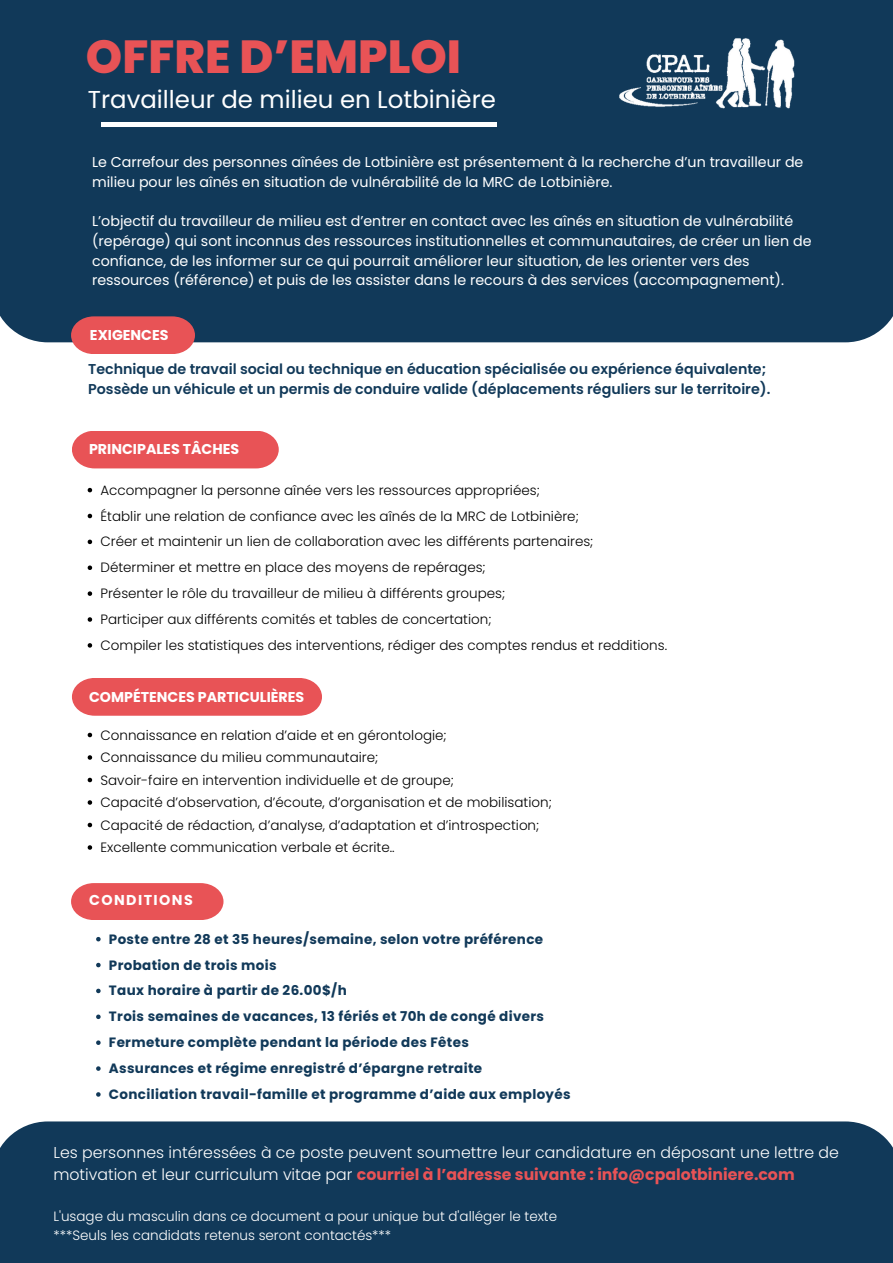
<style>
.page{position:relative;width:893px;height:1263px;background:#fff}
.page>*{position:absolute;margin:0;border:0;box-sizing:border-box;transform-origin:0 0}
.t1{font:800 46.35px "Poppins";color:#e85356}
.t2{font:24.45px "Poppins";color:#fff}
.t3{font:300 15.75px/21.9px "Poppins";color:#fff}
.t4{font:700 14.33px "Poppins";letter-spacing:.1em;color:#fff}
.t5{font:14.25px/19.6px "Poppins";color:#fff}
.t6{font:600 14.25px/19.6px "Poppins";color:#113959}
.t7{font:700 14.25px "Poppins";color:#fff}
.t8{font:300 13.5px "Poppins";color:#000}
.t9{font:700 13.5px "Poppins";letter-spacing:.025em;color:#113959}
.t10{font:300 13.5px "Poppins";color:#fff}
.s1{font-weight:700;color:#e85356}
</style>
<div class="page">
<div style="left:0;top:0;width:893px;height:342px;background:#113959"></div>
<div style="left:0;top:1121px;width:893px;height:142px;background:#113959"></div>
<svg style="left:71px;top:316px;width:124px;height:38px"></svg>
<svg style="left:71px;top:883px;width:152px;height:37px"></svg>
<img style="left:615px;top:36px;width:183px;height:73px">
<div style="left:72px;top:431px;width:207px;height:37px;background:#e85356"></div>
<hr style="left:101px;top:123px;width:395px;height:4px;background:#fff">
<svg style="left:96px;top:937px;width:5px;height:4px"></svg>
<svg style="left:96px;top:963px;width:5px;height:4px"></svg>
<svg style="left:96px;top:989px;width:5px;height:4px"></svg>
<svg style="left:96px;top:1014px;width:5px;height:5px"></svg>
<svg style="left:96px;top:1040px;width:5px;height:5px"></svg>
<svg style="left:96px;top:1066px;width:5px;height:5px"></svg>
<svg style="left:96px;top:1092px;width:5px;height:5px"></svg>
<svg style="left:88px;top:488px;width:4px;height:4px"></svg>
<svg style="left:88px;top:514px;width:4px;height:4px"></svg>
<svg style="left:88px;top:540px;width:4px;height:4px"></svg>
<svg style="left:88px;top:565px;width:4px;height:5px"></svg>
<svg style="left:88px;top:591px;width:4px;height:5px"></svg>
<svg style="left:88px;top:617px;width:4px;height:5px"></svg>
<svg style="left:88px;top:643px;width:4px;height:5px"></svg>
<div style="left:72px;top:678px;width:250px;height:38px;background:#e85356"></div>
<svg style="left:88px;top:733px;width:4px;height:4px"></svg>
<svg style="left:88px;top:755px;width:4px;height:5px"></svg>
<svg style="left:88px;top:778px;width:4px;height:4px"></svg>
<svg style="left:88px;top:800px;width:4px;height:5px"></svg>
<svg style="left:88px;top:823px;width:4px;height:4px"></svg>
<svg style="left:88px;top:845px;width:4px;height:5px"></svg>
<h2 class="t1" style="left:86px;top:24px;width:377px">OFFRE D’EMPLOI</h2>
<p class="t2" style="left:88px;top:82px;width:409px">Travailleur de milieu en Lotbinière</p>
<p class="t5" style="left:92px;top:152px;width:713px">Le Carrefour des personnes aînées de Lotbinière est présentement à la recherche d’un travailleur de milieu pour les aînés en situation de vulnérabilité de la MRC de Lotbinière.</p>
<p class="t5" style="left:92px;top:211px;width:721px">L’objectif du travailleur de milieu est d’entrer en contact avec les aînés en situation de vulnérabilité (repérage) qui sont inconnus des ressources institutionnelles et communautaires, de créer un lien de confiance, de les informer sur ce qui pourrait améliorer leur situation, de les orienter vers des ressources (référence) et puis de les assister dans le recours à des services (accompagnement).</p>
<p class="t7" style="left:90px;top:325px;width:80px">EXIGENCES</p>
<p class="t6" style="left:88px;top:359px;width:684px">Technique de travail social ou technique en éducation spécialisée ou expérience équivalente;<br>Possède un véhicule et un permis de conduire valide (déplacements réguliers sur le territoire).</p>
<p class="t7" style="left:89px;top:439px;width:152px">PRINCIPALES TÂCHES</p>
<p class="t8" style="left:100px;top:480px;width:441px">Accompagner la personne aînée vers les ressources appropriées;</p>
<p class="t8" style="left:100px;top:506px;width:480px">Établir une relation de confiance avec les aînés de la MRC de Lotbinière;</p>
<p class="t8" style="left:100px;top:532px;width:494px">Créer et maintenir un lien de collaboration avec les différents partenaires;</p>
<p class="t8" style="left:100px;top:558px;width:387px">Déterminer et mettre en place des moyens de repérages;</p>
<h3 class="t8" style="left:100px;top:584px;width:406px">Présenter le rôle du travailleur de milieu à différents groupes;</h3>
<p class="t8" style="left:100px;top:610px;width:392px">Participer aux différents comités et tables de concertation;</p>
<p class="t8" style="left:100px;top:636px;width:568px">Compiler les statistiques des interventions, rédiger des comptes rendus et redditions.</p>
<p class="t7" style="left:89px;top:687px;width:217px">COMPÉTENCES PARTICULIÈRES</p>
<p class="t8" style="left:100px;top:725px;width:348px">Connaissance en relation d’aide et en gérontologie;</p>
<p class="t8" style="left:100px;top:748px;width:279px">Connaissance du milieu communautaire;</p>
<p class="t8" style="left:100px;top:770px;width:355px">Savoir-faire en intervention individuelle et de groupe;</p>
<p class="t8" style="left:100px;top:793px;width:453px">Capacité d’observation, d’écoute, d’organisation et de mobilisation;</p>
<h5 class="t8" style="left:100px;top:815px;width:440px">Capacité de rédaction, d’analyse, d’adaptation et d’introspection;</h5>
<p class="t8" style="left:100px;top:838px;width:296px">Excellente communication verbale et écrite..</p>
<h5 class="t4" style="left:89px;top:890px;width:105px">CONDITIONS</h5>
<h5 class="t9" style="left:109px;top:929px;width:436px">Poste entre 28 et 35 heures/semaine, selon votre préférence</h5>
<h3 class="t9" style="left:109px;top:955px;width:169px">Probation de trois mois</h3>
<h4 class="t9" style="left:109px;top:981px;width:239px">Taux horaire à partir de 26.00$/h</h4>
<h3 class="t9" style="left:109px;top:1007px;width:437px">Trois semaines de vacances, 13 fériés et 70h de congé divers</h3>
<p class="t9" style="left:109px;top:1033px;width:361px">Fermeture complète pendant la période des Fêtes</p>
<p class="t9" style="left:109px;top:1059px;width:375px">Assurances et régime enregistré d’épargne retraite</p>
<p class="t9" style="left:109px;top:1085px;width:463px">Conciliation travail-famille et programme d’aide aux employés</p>
<p class="t3" style="left:53px;top:1142px;width:787px">Les personnes intéressées à ce poste peuvent soumettre leur candidature en déposant une lettre de motivation et leur curriculum vitae par <span class="s1">courriel à l’adresse suivante : info@cpalotbiniere.com</span></p>
<h3 class="t10" style="left:53px;top:1207px;width:505px">L'usage du masculin dans ce document a pour unique but d'alléger le texte</h3>
<p class="t10" style="left:53px;top:1225px;width:339px">***Seuls les candidats retenus seront contactés***</p>
</div>
